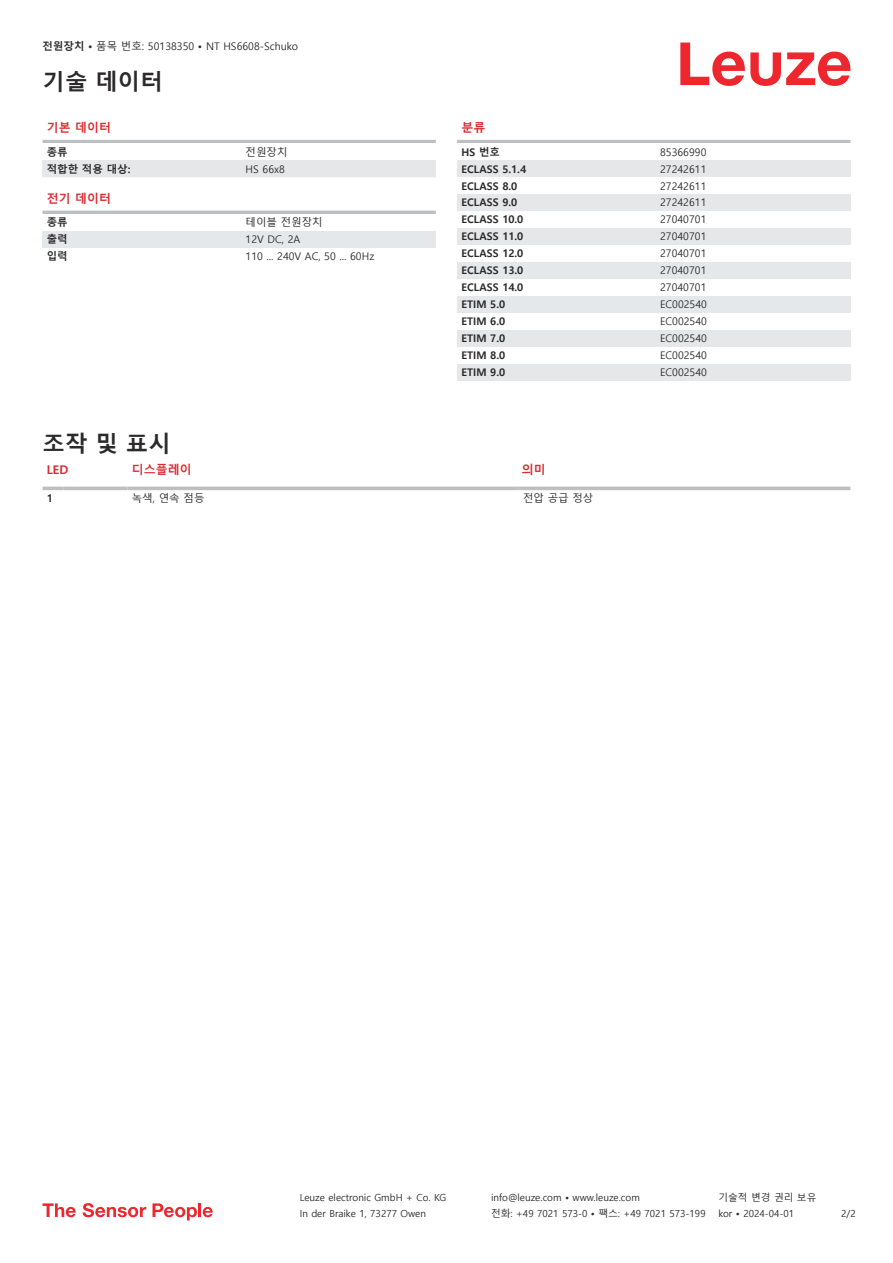
<style>
.page{position:relative;width:893px;height:1263px;background:#fff}
.page>*{position:absolute;margin:0;border:0;box-sizing:border-box;transform-origin:0 0}
.t1{font:700 22.5px "Malgun Gothic";color:#2b292a}
.t2{font:700 12px "Malgun Gothic";color:#db2a30}
.t3{font:10.5px "Malgun Gothic";color:#2b292a}
.t4{font:700 10.5px "Malgun Gothic";color:#2b292a}
.t5{font:9.75px "Malgun Gothic";color:#2b292a}
.s1{font-weight:700}
</style>
<div class="page">
<svg style="left:680px;top:43px;width:170px;height:43px"></svg>
<hr style="left:43px;top:140px;width:393px;height:3px;background:#bdbfc1">
<div style="left:43px;top:160px;width:199px;height:17px;background:#e6e7e9"></div>
<div style="left:242px;top:160px;width:194px;height:17px;background:#e6e7e9"></div>
<hr style="left:43px;top:211px;width:393px;height:3px;background:#bdbfc1">
<div style="left:43px;top:231px;width:199px;height:17px;background:#e6e7e9"></div>
<div style="left:242px;top:231px;width:194px;height:17px;background:#e6e7e9"></div>
<svg style="left:43px;top:486px;width:807px;height:5px"></svg>
<hr style="left:43px;top:487px;width:21px;height:3px;background:#bdbfc1">
<hr style="left:64px;top:487px;width:64px;height:3px;background:#bdbfc1">
<hr style="left:128px;top:487px;width:391px;height:3px;background:#bdbfc1">
<hr style="left:519px;top:487px;width:331px;height:3px;background:#bdbfc1">
<hr style="left:457px;top:140px;width:393px;height:3px;background:#bdbfc1">
<div style="left:457px;top:160px;width:200px;height:17px;background:#e6e7e9"></div>
<div style="left:657px;top:160px;width:193px;height:17px;background:#e6e7e9"></div>
<div style="left:457px;top:194px;width:200px;height:17px;background:#e6e7e9"></div>
<div style="left:657px;top:194px;width:193px;height:17px;background:#e6e7e9"></div>
<div style="left:457px;top:228px;width:200px;height:17px;background:#e6e7e9"></div>
<div style="left:657px;top:228px;width:193px;height:17px;background:#e6e7e9"></div>
<div style="left:457px;top:262px;width:200px;height:17px;background:#e6e7e9"></div>
<div style="left:657px;top:262px;width:193px;height:17px;background:#e6e7e9"></div>
<div style="left:457px;top:296px;width:200px;height:17px;background:#e6e7e9"></div>
<div style="left:657px;top:296px;width:193px;height:17px;background:#e6e7e9"></div>
<div style="left:457px;top:330px;width:200px;height:17px;background:#e6e7e9"></div>
<div style="left:657px;top:330px;width:193px;height:17px;background:#e6e7e9"></div>
<div style="left:457px;top:364px;width:200px;height:16px;background:#e6e7e9"></div>
<div style="left:657px;top:364px;width:193px;height:16px;background:#e6e7e9"></div>
<svg style="left:43px;top:1203px;width:33px;height:14px"></svg>
<svg style="left:83px;top:1203px;width:63px;height:14px"></svg>
<svg style="left:153px;top:1203px;width:44px;height:17px"></svg>
<hr style="left:198px;top:1203px;width:3px;height:14px;background:#ed272d">
<svg style="left:203px;top:1207px;width:10px;height:10px"></svg>
<p class="t3" style="left:43px;top:41px;width:257px"><span class="s1">전원장치 •</span> 품목 번호: 50138350 <span class="s1">•</span> NT HS6608-Schuko</p>
<h1 class="t1" style="left:43px;top:69px;width:122px">기술 데이터</h1>
<p class="t2" style="left:47px;top:121px;width:66px">기본 데이터</p>
<p class="t4" style="left:47px;top:146px;width:22px">종류</p>
<p class="t3" style="left:246px;top:146px;width:43px">전원장치</p>
<p class="t4" style="left:47px;top:163px;width:85px">적합한 적용 대상:</p>
<p class="t3" style="left:246px;top:163px;width:41px">HS 66x8</p>
<p class="t2" style="left:47px;top:191px;width:66px">전기 데이터</p>
<p class="t4" style="left:47px;top:216px;width:22px">종류</p>
<p class="t3" style="left:246px;top:217px;width:79px">테이블 전원장치</p>
<p class="t4" style="left:47px;top:233px;width:22px">출력</p>
<p class="t3" style="left:246px;top:234px;width:56px">12V DC, 2A</p>
<p class="t4" style="left:47px;top:250px;width:22px">입력</p>
<p class="t3" style="left:246px;top:250px;width:130px">110 ... 240V AC, 50 ... 60Hz</p>
<p class="t2" style="left:461px;top:121px;width:25px">분류</p>
<p class="t4" style="left:461px;top:146px;width:40px">HS 번호</p>
<p class="t3" style="left:660px;top:146px;width:48px">85366990</p>
<p class="t4" style="left:461px;top:163px;width:66px">ECLASS 5.1.4</p>
<p class="t3" style="left:660px;top:163px;width:48px">27242611</p>
<p class="t4" style="left:461px;top:179px;width:57px">ECLASS 8.0</p>
<p class="t3" style="left:660px;top:180px;width:48px">27242611</p>
<p class="t4" style="left:461px;top:196px;width:57px">ECLASS 9.0</p>
<p class="t3" style="left:660px;top:197px;width:48px">27242611</p>
<p class="t4" style="left:461px;top:213px;width:63px">ECLASS 10.0</p>
<p class="t3" style="left:660px;top:214px;width:48px">27040701</p>
<p class="t4" style="left:461px;top:230px;width:63px">ECLASS 11.0</p>
<p class="t3" style="left:660px;top:231px;width:48px">27040701</p>
<p class="t4" style="left:461px;top:247px;width:63px">ECLASS 12.0</p>
<p class="t3" style="left:660px;top:247px;width:48px">27040701</p>
<p class="t4" style="left:461px;top:264px;width:63px">ECLASS 13.0</p>
<p class="t3" style="left:660px;top:264px;width:48px">27040701</p>
<p class="t4" style="left:461px;top:281px;width:63px">ECLASS 14.0</p>
<p class="t3" style="left:660px;top:281px;width:48px">27040701</p>
<p class="t4" style="left:461px;top:298px;width:45px">ETIM 5.0</p>
<p class="t3" style="left:660px;top:298px;width:48px">EC002540</p>
<p class="t4" style="left:461px;top:315px;width:45px">ETIM 6.0</p>
<p class="t3" style="left:660px;top:315px;width:48px">EC002540</p>
<p class="t4" style="left:461px;top:332px;width:45px">ETIM 7.0</p>
<p class="t3" style="left:660px;top:332px;width:48px">EC002540</p>
<p class="t4" style="left:461px;top:349px;width:45px">ETIM 8.0</p>
<p class="t3" style="left:660px;top:349px;width:48px">EC002540</p>
<p class="t4" style="left:461px;top:366px;width:45px">ETIM 9.0</p>
<p class="t3" style="left:660px;top:366px;width:48px">EC002540</p>
<h1 class="t1" style="left:43px;top:430px;width:130px">조작 및 표시</h1>
<p class="t2" style="left:47px;top:463px;width:23px">LED</p>
<p class="t2" style="left:132px;top:463px;width:61px">디스플레이</p>
<p class="t2" style="left:522px;top:463px;width:25px">의미</p>
<p class="t4" style="left:47px;top:493px;width:8px">1</p>
<p class="t3" style="left:132px;top:493px;width:74px">녹색, 연속 점등</p>
<p class="t3" style="left:523px;top:493px;width:72px">전압 공급 정상</p>
<p class="t5" style="left:300px;top:1192px;width:148px">Leuze electronic GmbH + Co. KG</p>
<p class="t5" style="left:491px;top:1192px;width:150px">info@leuze.com • www.leuze.com</p>
<p class="t5" style="left:718px;top:1192px;width:100px">기술적 변경 권리 보유</p>
<p class="t5" style="left:300px;top:1208px;width:128px">In der Braike 1, 73277 Owen</p>
<p class="t5" style="left:491px;top:1208px;width:216px">전화: +49 7021 573-0 • 팩스: +49 7021 573-199</p>
<p class="t5" style="left:718px;top:1208px;width:77px">kor • 2024-04-01</p>
<p class="t5" style="left:841px;top:1208px;width:16px">2/2</p>
</div>
